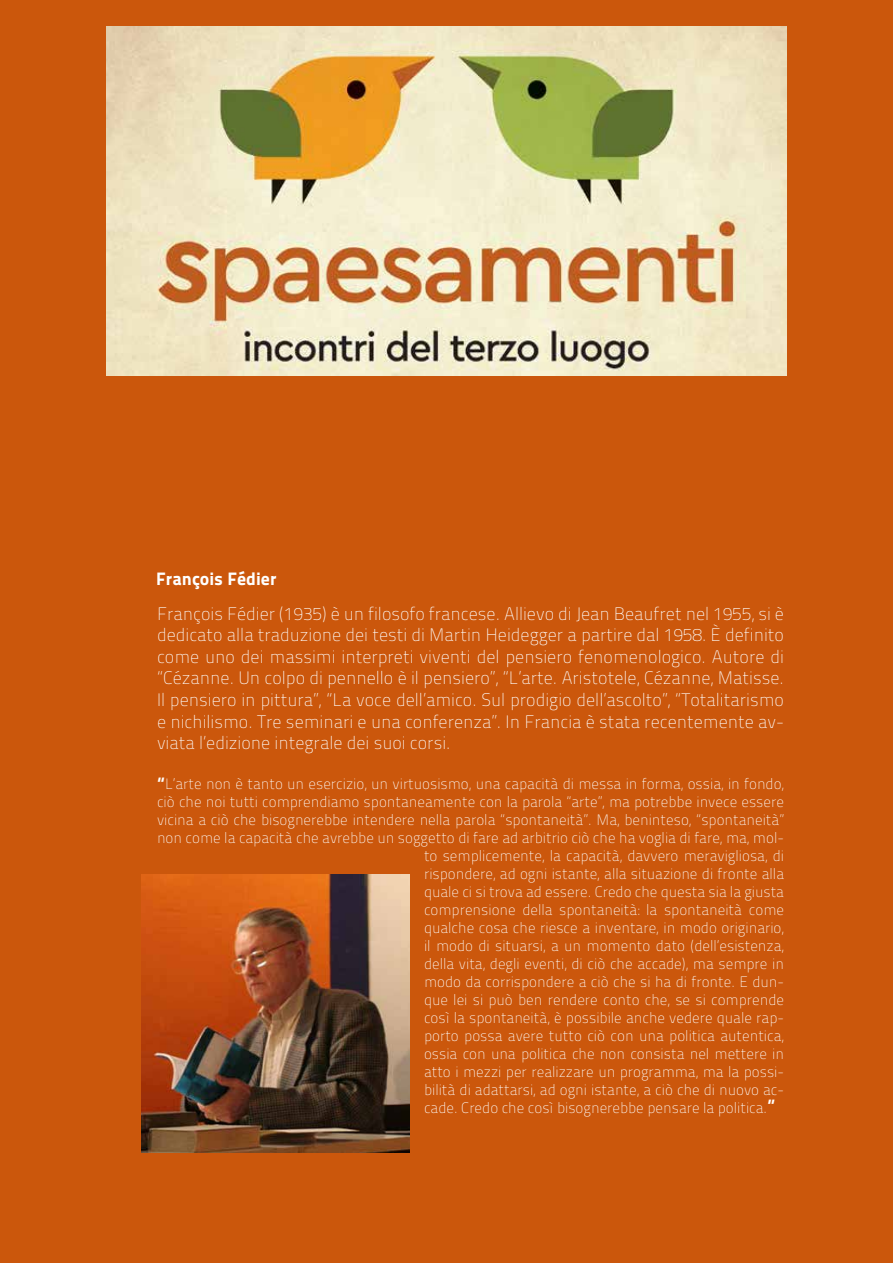
<style>
.page{position:relative;width:893px;height:1263px;background:#cb570c}
.page>*{position:absolute;margin:0;border:0;box-sizing:border-box;transform-origin:0 0}
.t1{font:18px/21.6px "Titillium Maps 29 L 1 wt";color:#fff;text-align:justify}
.t2{font:18px "Titillium Maps 29 L 999 wt";color:#fff}
.t3{font:15px "Titillium Maps 29 L 1 wt";color:#fff}
.s1{font-family:"Titillium Maps 29 L 800 wt";font-size:18px}
</style>
<div class="page">
<img style="left:106px;top:26px;width:680px;height:350px">
<img style="left:141px;top:874px;width:269px;height:278px">
<p class="t2" style="left:156px;top:565px;width:122px">François Fédier</p>
<p class="t1" style="left:157px;top:601px;width:629px">François Fédier (1935) è un filosofo francese. Allievo di Jean Beaufret nel 1955, si è dedicato alla traduzione dei testi di Martin Heidegger a partire dal 1958. È definito come uno dei massimi interpreti viventi del pensiero fenomenologico. Autore di “Cézanne. Un colpo di pennello è il pensiero”, “L’arte. Aristotele, Cézanne, Matisse.<br>Il pensiero in pittura”, “La voce dell’amico. Sul prodigio dell’ascolto”, “Totalitarismo e nichilismo. Tre seminari e una conferenza”. In Francia è stata recentemente av&shy;viata l’edizione integrale dei suoi corsi.</p>
<p class="t3" style="left:157px;top:773px;width:629px"><span class="s1">“</span>L’arte non è tanto un esercizio, un virtuosismo, una capacità di messa in forma, ossia, in fondo,</p>
<p class="t3" style="left:157px;top:791px;width:628px">ciò che noi tutti comprendiamo spontaneamente con la parola “arte”, ma potrebbe invece essere</p>
<p class="t3" style="left:157px;top:809px;width:629px">vicina a ciò che bisognerebbe intendere nella parola “spontaneità”. Ma, beninteso, “spontaneità”</p>
<p class="t3" style="left:157px;top:827px;width:628px">non come la capacità che avrebbe un soggetto di fare ad arbitrio ciò che ha voglia di fare, ma, mol-</p>
<p class="t3" style="left:424px;top:845px;width:361px">to semplicemente, la capacità, davvero meravigliosa, di</p>
<p class="t3" style="left:424px;top:863px;width:362px">rispondere, ad ogni istante, alla situazione di fronte alla</p>
<p class="t3" style="left:424px;top:881px;width:361px">quale ci si trova ad essere. Credo che questa sia la giusta</p>
<p class="t3" style="left:424px;top:899px;width:362px">comprensione della spontaneità: la spontaneità come</p>
<p class="t3" style="left:424px;top:917px;width:362px">qualche cosa che riesce a inventare, in modo originario,</p>
<p class="t3" style="left:424px;top:935px;width:362px">il modo di situarsi, a un momento dato (dell’esistenza,</p>
<p class="t3" style="left:424px;top:953px;width:362px">della vita, degli eventi, di ciò che accade), ma sempre in</p>
<p class="t3" style="left:424px;top:971px;width:361px">modo da corrispondere a ciò che si ha di fronte. E dun-</p>
<p class="t3" style="left:424px;top:989px;width:361px">que lei si può ben rendere conto che, se si comprende</p>
<p class="t3" style="left:424px;top:1007px;width:361px">così la spontaneità, è possibile anche vedere quale rap-</p>
<p class="t3" style="left:424px;top:1025px;width:362px">porto possa avere tutto ciò con una politica autentica,</p>
<p class="t3" style="left:424px;top:1043px;width:362px">ossia con una politica che non consista nel mettere in</p>
<p class="t3" style="left:424px;top:1061px;width:362px">atto i mezzi per realizzare un programma, ma la possi-</p>
<p class="t3" style="left:424px;top:1079px;width:362px">bilità di adattarsi, ad ogni istante, a ciò che di nuovo ac-</p>
<p class="t3" style="left:424px;top:1097px;width:353px">cade. Credo che così bisognerebbe pensare la politica.<span class="s1">”</span></p>
</div>
